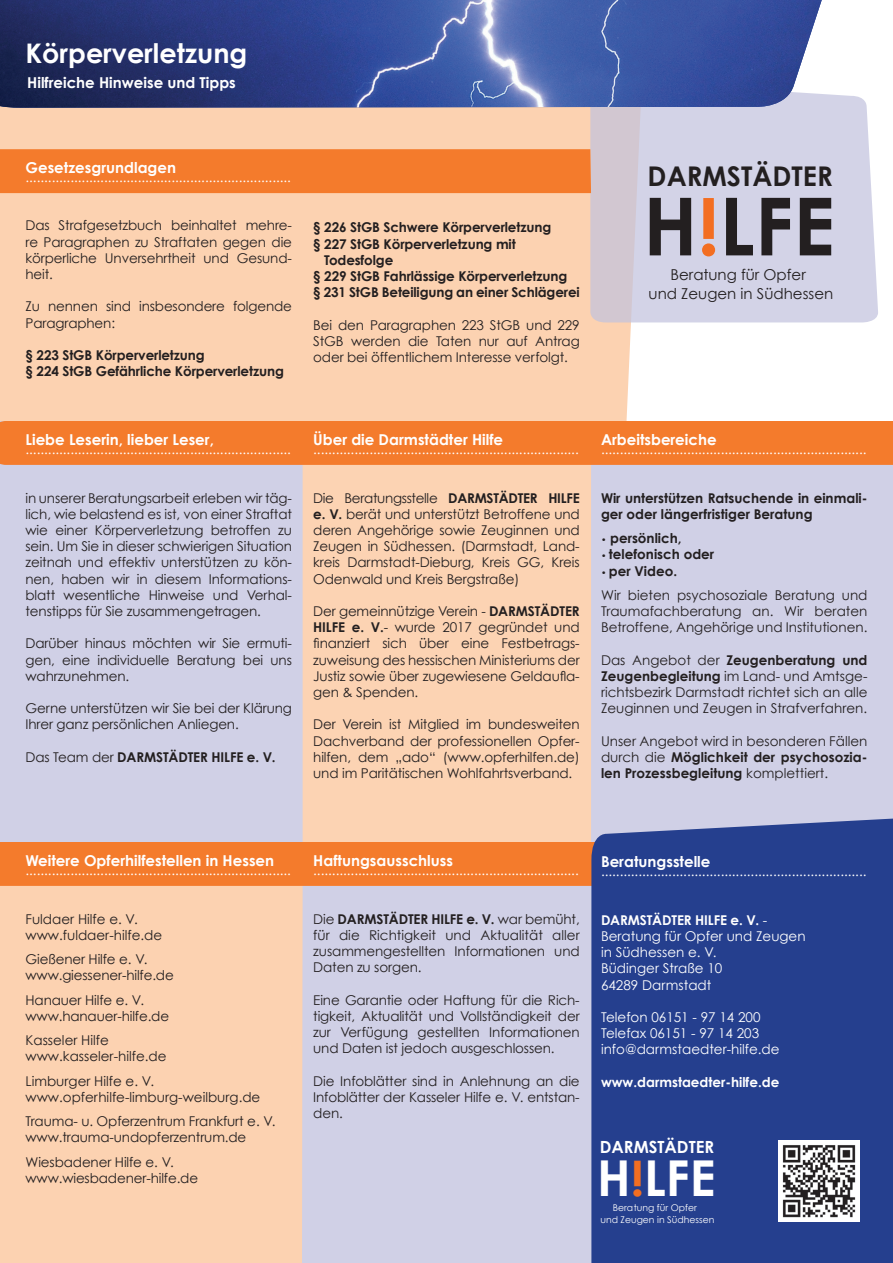
<style>
.page{position:relative;width:893px;height:1263px;background:#fff}
.page>*{position:absolute;margin:0;border:0;box-sizing:border-box;transform-origin:0 0}
.t1{font:700 80.1px "Century Gothic";color:#231f20}
.t2{font:700 49.5px "Century Gothic";color:#fff}
.t3{font:700 27.15px "Century Gothic";color:#231f20}
.t4{font:700 27px "Century Gothic";color:#fff}
.t5{font:700 16.8px "Century Gothic";color:#fff}
.t6{font:700 15px "Century Gothic";color:#fff}
.t7{font:15px/19.2px "Century Gothic";color:#231f20;text-align:center}
.t8{font:13.5px/16.2px "Century Gothic";letter-spacing:-.01em;color:#231f20;text-align:justify}
.t9{font:13.5px "Century Gothic";color:#fff}
.t10{font:700 13.5px/16.2px "Century Gothic";letter-spacing:-.01em;color:#231f20}
.t11{font:700 13.5px "Century Gothic";color:#fff}
.t12{font:9.3px/11.9px "Century Gothic";color:#fff;text-align:center}
.s1{font-weight:400}
.s2{font-size:77.85px;color:#f36e21}
.s3{font-weight:700}
.s4{font-size:9px}
.s5{font-size:48.15px;color:#f36e21}
</style>
<div class="page">
<div style="left:0;top:108px;width:645px;height:312px;background:#fcd2b1"></div>
<svg style="left:590px;top:96px;width:288px;height:226px;background:#d3d2e4"></svg>
<div style="left:0;top:149px;width:591px;height:44px;background:#f47b2c"></div>
<svg style="left:822px;top:94px;width:28px;height:14px"></svg>
<img style="left:0;top:0;width:822px;height:108px">
<div style="left:0;top:420px;width:893px;height:843px;background:#d0d0e6"></div>
<div style="left:298px;top:465px;width:293px;height:422px;background:#fcd3b3"></div>
<div style="left:0;top:421px;width:893px;height:44px;background:#f47b2c"></div>
<div style="left:0;top:886px;width:303px;height:377px;background:#fcd2b1"></div>
<div style="left:0;top:842px;width:591px;height:44px;background:#f47b2c"></div>
<div style="left:591px;top:817px;width:302px;height:446px;background:#253f8e"></div>
<img style="left:778px;top:1140px;width:81px;height:81px">
<p class="t4" style="left:26px;top:36px;width:223px">Körperverletzung</p>
<p class="t6" style="left:27px;top:73px;width:210px">Hilfreiche Hinweise und Tipps</p>
<p class="t6" style="left:26px;top:158px;width:152px">Gesetzesgrundlagen</p>
<p class="t9" style="left:26px;top:169px;width:267px">.......................................................................</p>
<p class="t8" style="left:26px;top:217px;width:268px">Das Strafgesetzbuch beinhaltet mehre&shy;re Paragraphen zu Straftaten gegen die körperliche Unversehrtheit und Gesund&shy;heit.</p>
<p class="t8" style="left:26px;top:298px;width:268px">Zu nennen sind insbesondere folgende<br>Paragraphen:</p>
<p class="t10" style="left:26px;top:347px;width:181px">§ 223 StGB Körperverletzung</p>
<p class="t10" style="left:26px;top:363px;width:260px">§ 224 StGB Gefährliche Körperverletzung</p>
<p class="t6" style="left:26px;top:430px;width:190px">Liebe Leserin, lieber Leser,</p>
<p class="t9" style="left:26px;top:441px;width:267px">.......................................................................</p>
<p class="t8" style="left:26px;top:489px;width:268px">in unserer Beratungsarbeit erleben wir täg&shy;lich, wie belastend es ist, von einer Straftat</p>
<p class="t8" style="left:26px;top:522px;width:268px">wie einer Körperverletzung betroffen zu sein. Um Sie in dieser schwierigen Situation zeitnah und effektiv unterstützen zu kön&shy;nen, haben wir in diesem Informations&shy;blatt wesentliche Hinweise und Verhal&shy;tenstipps für Sie zusammengetragen.</p>
<p class="t8" style="left:26px;top:635px;width:268px">Darüber hinaus möchten wir Sie ermuti&shy;gen, eine individuelle Beratung bei uns wahrzunehmen.</p>
<p class="t8" style="left:26px;top:700px;width:268px">Gerne unterstützen wir Sie bei der Klärung</p>
<p class="t8" style="left:26px;top:716px;width:215px">Ihrer ganz persönlichen Anliegen.</p>
<p class="t10" style="left:26px;top:748px;width:252px"><span class="s1">Das Team der</span> DARMSTÄDTER HILFE e. V.</p>
<p class="t10" style="left:313px;top:219px;width:240px">§ 226 StGB Schwere Körperverletzung</p>
<p class="t10" style="left:313px;top:235px;width:204px">§ 227 StGB Körperverletzung mit</p>
<p class="t10" style="left:324px;top:251px;width:71px">Todesfolge</p>
<p class="t10" style="left:313px;top:268px;width:256px">§ 229 StGB Fahrlässige Körperverletzung</p>
<p class="t10" style="left:313px;top:284px;width:268px">§ 231 StGB Beteiligung an einer Schlägerei</p>
<p class="t8" style="left:313px;top:316px;width:268px">Bei den Paragraphen 223 StGB und 229<br>StGB werden die Taten nur auf Antrag oder bei öffentlichem Interesse verfolgt.</p>
<h3 class="t3" style="left:648px;top:159px;width:187px">DARMSTÄDTER</h3>
<h1 class="t1" style="left:643px;top:176px;width:193px">H<span class="s2">!</span>LFE</h1>
<p class="t7" style="left:648px;top:265px;width:186px">Beratung für Opfer<br>und Zeugen in Südhessen</p>
<p class="t6" style="left:313px;top:430px;width:191px">Über die Darmstädter Hilfe</p>
<p class="t9" style="left:313px;top:441px;width:267px">.......................................................................</p>
<p class="t8" style="left:313px;top:489px;width:268px">Die Beratungsstelle <span class="s3">DARMSTÄDTER HILFE e. V.</span> berät und unterstützt Betroffene und deren Angehörige sowie Zeuginnen und Zeugen in Südhessen. (Darmstadt, Land&shy;kreis Darmstadt-Dieburg, Kreis GG, Kreis Odenwald und Kreis Bergstraße)</p>
<p class="t8" style="left:313px;top:603px;width:268px">Der gemeinnützige Verein - <span class="s3">DARMSTÄDTER HILFE e. V.</span>- wurde 2017 gegründet und finanziert sich über eine Festbetrags&shy;zuweisung des hessischen Ministeriums der Justiz sowie über zugewiesene Geldaufla&shy;gen &amp; Spenden.</p>
<p class="t8" style="left:313px;top:716px;width:268px">Der Verein ist Mitglied im bundesweiten Dachverband der professionellen Opfer&shy;hilfen, dem „ado“ (www.opferhilfen.de) und im Paritätischen Wohlfahrtsverband.</p>
<p class="t6" style="left:601px;top:430px;width:117px">Arbeitsbereiche</p>
<p class="t9" style="left:601px;top:441px;width:267px">.......................................................................</p>
<p class="t10" style="left:601px;top:489px;width:268px">Wir unterstützen Ratsuchende in einmali&shy;ger oder längerfristiger Beratung</p>
<p class="t10" style="left:601px;top:530px;width:82px"><span class="s4">•</span> persönlich,</p>
<p class="t10" style="left:601px;top:546px;width:115px"><span class="s4">•</span> telefonisch oder</p>
<p class="t10" style="left:601px;top:562px;width:78px"><span class="s4">•</span> per Video.</p>
<p class="t8" style="left:601px;top:587px;width:268px">Wir bieten psychosoziale Beratung und Traumafachberatung an. Wir beraten Betroffene, Angehörige und Institutionen.</p>
<p class="t8" style="left:601px;top:651px;width:268px">Das Angebot der <span class="s3">Zeugenberatung und Zeugenbegleitung</span> im Land- und Amtsge&shy;richtsbezirk Darmstadt richtet sich an alle Zeuginnen und Zeugen in Strafverfahren.</p>
<p class="t8" style="left:601px;top:732px;width:268px">Unser Angebot wird in besonderen Fällen durch die <span class="s3">Möglichkeit der psychosozia&shy;len Prozessbegleitung</span> komplettiert.</p>
<p class="t6" style="left:26px;top:851px;width:250px">Weitere Opferhilfestellen in Hessen</p>
<p class="t9" style="left:26px;top:862px;width:267px">.......................................................................</p>
<p class="t8" style="left:26px;top:910px;width:114px">Fuldaer Hilfe e. V.</p>
<p class="t8" style="left:26px;top:927px;width:138px">www.fuldaer-hilfe.de</p>
<p class="t8" style="left:26px;top:951px;width:124px">Gießener Hilfe e. V.</p>
<p class="t8" style="left:26px;top:967px;width:150px">www.giessener-hilfe.de</p>
<p class="t8" style="left:26px;top:991px;width:120px">Hanauer Hilfe e. V.</p>
<p class="t8" style="left:26px;top:1008px;width:145px">www.hanauer-hilfe.de</p>
<p class="t8" style="left:26px;top:1032px;width:85px">Kasseler Hilfe</p>
<p class="t8" style="left:26px;top:1048px;width:143px">www.kasseler-hilfe.de</p>
<p class="t8" style="left:26px;top:1072px;width:130px">Limburger Hilfe e. V.</p>
<p class="t8" style="left:26px;top:1089px;width:236px">www.opferhilfe-limburg-weilburg.de</p>
<p class="t8" style="left:26px;top:1113px;width:252px">Trauma- u. Opferzentrum Frankfurt e. V.</p>
<p class="t8" style="left:26px;top:1129px;width:222px">www.trauma-undopferzentrum.de</p>
<p class="t8" style="left:26px;top:1153px;width:150px">Wiesbadener Hilfe e. V.</p>
<p class="t8" style="left:26px;top:1170px;width:174px">www.wiesbadener-hilfe.de</p>
<p class="t6" style="left:313px;top:851px;width:141px">Haftungsausschluss</p>
<p class="t9" style="left:313px;top:862px;width:267px">.......................................................................</p>
<p class="t8" style="left:313px;top:910px;width:268px">Die <span class="s3">DARMSTÄDTER HILFE e. V.</span> war bemüht, für die Richtigkeit und Aktualität aller zusammengestellten Informationen und Daten zu sorgen.</p>
<p class="t8" style="left:313px;top:991px;width:268px">Eine Garantie oder Haftung für die Rich&shy;tigkeit, Aktualität und Vollständigkeit der zur Verfügung gestellten Informationen und Daten ist jedoch ausgeschlossen.</p>
<p class="t8" style="left:313px;top:1072px;width:268px">Die Infoblätter sind in Anlehnung an die Infoblätter der Kasseler Hilfe e. V. entstan&shy;den.</p>
<p class="t6" style="left:601px;top:852px;width:111px">Beratungsstelle</p>
<p class="t9" style="left:601px;top:863px;width:267px">.......................................................................</p>
<p class="t11" style="left:601px;top:911px;width:168px">DARMSTÄDTER HILFE e. V. <span class="s1">-</span></p>
<p class="t9" style="left:601px;top:928px;width:206px">Beratung für Opfer und Zeugen</p>
<p class="t9" style="left:601px;top:944px;width:117px">in Südhessen e. V.</p>
<p class="t9" style="left:601px;top:960px;width:123px">Büdinger Straße 10</p>
<p class="t9" style="left:601px;top:976px;width:112px">64289 Darmstadt</p>
<p class="t9" style="left:601px;top:1009px;width:161px">Telefon 06151 - 97 14 200</p>
<p class="t9" style="left:601px;top:1025px;width:160px">Telefax 06151 - 97 14 203</p>
<p class="t9" style="left:601px;top:1041px;width:180px">info@darmstaedter-hilfe.de</p>
<p class="t11" style="left:601px;top:1073px;width:180px">www.darmstaedter-hilfe.de</p>
<p class="t5" style="left:600px;top:1136px;width:116px">DARMSTÄDTER</p>
<h2 class="t2" style="left:597px;top:1147px;width:120px">H<span class="s5">!</span>LFE</h2>
<p class="t12" style="left:600px;top:1201px;width:116px">Beratung für Opfer<br>und Zeugen in Südhessen</p>
</div>
